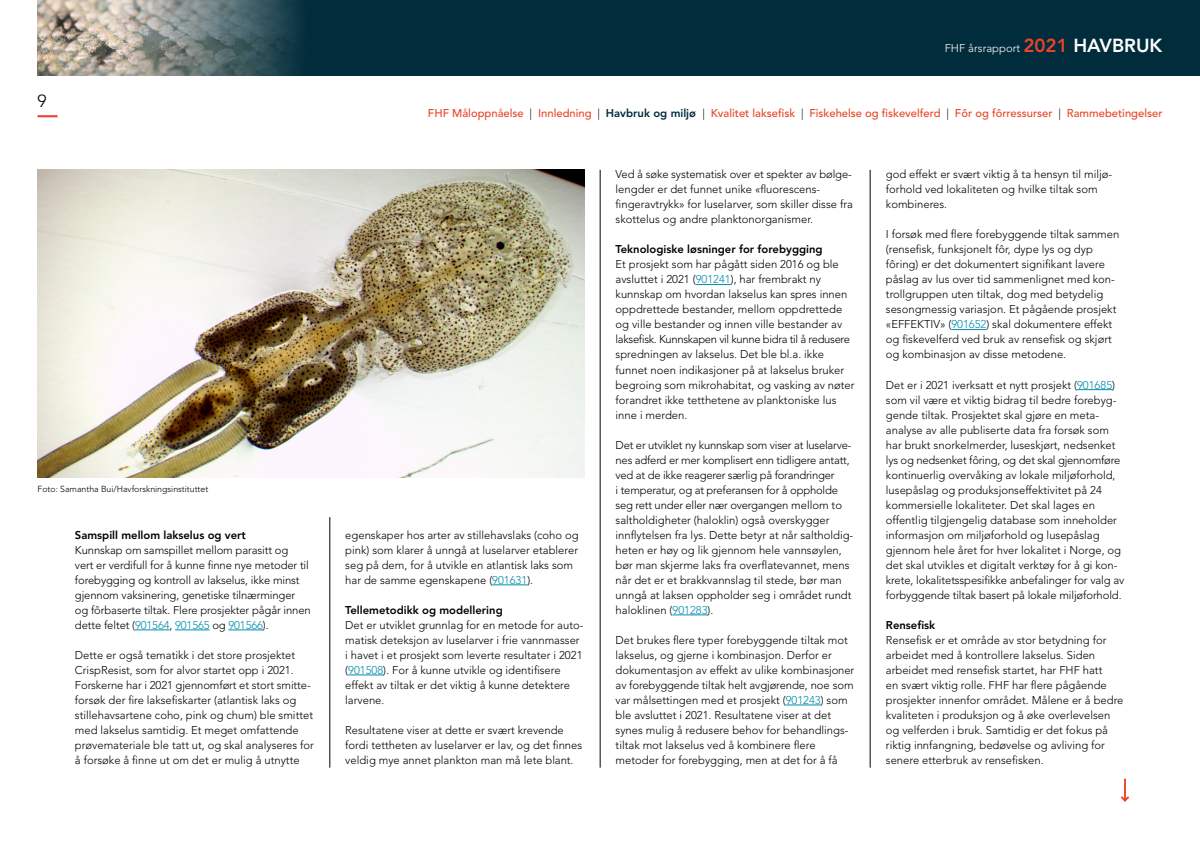
<style>
.page{position:relative;width:1200px;height:849px;background:#fff}
.page>*{position:absolute;margin:0;border:0;box-sizing:border-box;transform-origin:0 0}
.t1{font:300 17.5px "Avenir LT";color:#000}
.FHF_Brødtekst{font:300 11.25px/15px "Avenir LT";color:#000}
.FHF_Ingress{font:500 11.25px "Avenir LT";color:#e84427}
.FHF_Brødtekst-2{font:800 11.25px "Avenir LT";color:#000}
.FHF_Ingress-2{font:300 11.25px "Avenir LT";color:#fff}
.FHF_Brødtekst-3{font:300 8.75px "Avenir LT";color:#000}
.s1{color:#008eaa}
.s2{font-weight:800;font-size:18.75px;color:#e84427}
.s3{font-weight:800;font-size:18.75px}
.s4{font-weight:300;color:#000}
.s5{font-weight:800;color:#002c3b}
</style>
<div class="page">
<hr style="left:38px;top:115px;width:20px;height:2px;background:#e84427">
<hr style="left:600px;top:170px;width:1px;height:597px;background:#000">
<hr style="left:330px;top:517px;width:1px;height:250px;background:#000">
<hr style="left:870px;top:170px;width:1px;height:597px;background:#000">
<hr style="left:135px;top:629px;width:35px;height:1px;background:#008eaa">
<hr style="left:175px;top:629px;width:35px;height:1px;background:#008eaa">
<hr style="left:229px;top:629px;width:34px;height:1px;background:#008eaa">
<hr style="left:492px;top:584px;width:35px;height:1px;background:#008eaa">
<hr style="left:348px;top:674px;width:35px;height:1px;background:#008eaa">
<hr style="left:696px;top:284px;width:35px;height:1px;background:#008eaa">
<hr style="left:673px;top:614px;width:35px;height:1px;background:#008eaa">
<hr style="left:786px;top:704px;width:35px;height:1px;background:#008eaa">
<hr style="left:951px;top:329px;width:35px;height:1px;background:#008eaa">
<hr style="left:1077px;top:389px;width:35px;height:1px;background:#008eaa">
<div style="left:38px;top:0;width:1162px;height:75px;background:#002c3b"></div>
<img style="left:38px;top:0;width:261px;height:75px">
<img style="left:38px;top:170px;width:546px;height:307px">
<hr style="left:1124px;top:778px;width:2px;height:22px;background:#e84427">
<svg style="left:1120px;top:793px;width:10px;height:9px"></svg>
<h1 class="t1" style="left:38px;top:91px;width:11px">9</h1>
<p class="FHF_Brødtekst-3" style="left:38px;top:483px;width:172px">Foto: Samantha Bui/Havforskningsinstituttet</p>
<p class="FHF_Brødtekst-2" style="left:75px;top:528px;width:173px">Samspill mellom lakselus og vert</p>
<p class="FHF_Brødtekst" style="left:75px;top:542px;width:237px">Kunnskap om samspillet mellom parasitt og<br>vert er verdifull for å kunne finne nye metoder til forebygging og kontroll av lakselus, ikke minst gjennom vaksinering, genetiske tilnærminger og fôrbaserte tiltak. Flere prosjekter pågår innen dette feltet (<span class="s1">901564</span>, <span class="s1">901565</span> og <span class="s1">901566</span>).</p>
<p class="FHF_Brødtekst" style="left:75px;top:647px;width:241px">Dette er også tematikk i det store prosjektet CrispResist, som for alvor startet opp i 2021.<br>Forskerne har i 2021 gjennomført et stort smitte&shy;forsøk der fire laksefiskarter (atlantisk laks og stillehavsartene coho, pink og chum) ble smittet med lakselus samtidig. Et meget omfattende prøvemateriale ble tatt ut, og skal analyseres for å forsøke å finne ut om det er mulig å utnytte</p>
<p class="FHF_Ingress-2" style="left:945px;top:41px;width:219px">FHF årsrapport <span class="s2">2021</span> <span class="s3">HAVBRUK</span></p>
<p class="FHF_Ingress" style="left:428px;top:107px;width:736px">FHF Måloppnåelse <span class="s4">|</span> Innledning <span class="s4">|</span> <span class="s5">Havbruk og miljø</span> <span class="s4">|</span> Kvalitet laksefisk <span class="s4">|</span> Fiskehelse og fiskevelferd <span class="s4">|</span> Fôr og fôrressurser <span class="s4">|</span> Rammebetingelser</p>
<p class="FHF_Brødtekst" style="left:345px;top:527px;width:235px">egenskaper hos arter av stillehavslaks (coho og pink) som klarer å unngå at luselarver etablerer seg på dem, for å utvikle en atlantisk laks som har de samme egenskapene (<span class="s1">901631</span>).</p>
<p class="FHF_Brødtekst-2" style="left:345px;top:603px;width:159px">Tellemetodikk og modellering</p>
<p class="FHF_Brødtekst" style="left:345px;top:617px;width:240px">Det er utviklet grunnlag for en metode for auto&shy;matisk deteksjon av luselarver i frie vannmasser i havet i et prosjekt som leverte resultater i 2021 (<span class="s1">901508</span>). For å kunne utvikle og identifisere effekt av tiltak er det viktig å kunne detektere larvene.</p>
<p class="FHF_Brødtekst" style="left:345px;top:722px;width:239px">Resultatene viser at dette er svært krevende fordi tettheten av luselarver er lav, og det finnes veldig mye annet plankton man må lete blant.</p>
<p class="FHF_Brødtekst" style="left:616px;top:167px;width:238px">Ved å søke systematisk over et spekter av bølge&shy;lengder er det funnet unike «fluorescens-</p>
<p class="FHF_Brødtekst" style="left:616px;top:197px;width:239px">fingeravtrykk» for luselarver, som skiller disse fra skottelus og andre planktonorganismer.</p>
<p class="FHF_Brødtekst-2" style="left:616px;top:243px;width:209px">Teknologiske løsninger for forebygging</p>
<p class="FHF_Brødtekst" style="left:616px;top:257px;width:236px">Et prosjekt som har pågått siden 2016 og ble avsluttet i 2021 (<span class="s1">901241</span>), har frembrakt ny kunnskap om hvordan lakselus kan spres innen oppdrettede bestander, mellom oppdrettede og ville bestander og innen ville bestander av laksefisk. Kunnskapen vil kunne bidra til å redusere</p>
<p class="FHF_Brødtekst" style="left:616px;top:347px;width:240px">spredningen av lakselus. Det ble bl.a. ikke funnet noen indikasjoner på at lakselus bruker begroing som mikrohabitat, og vasking av nøter forandret ikke tetthetene av planktoniske lus inne i merden.</p>
<p class="FHF_Brødtekst" style="left:616px;top:437px;width:239px">Det er utviklet ny kunnskap som viser at luselarve&shy;nes adferd er mer komplisert enn tidligere antatt, ved at de ikke reagerer særlig på forandringer<br>i temperatur, og at preferansen for å oppholde seg rett under eller nær overgangen mellom to saltholdigheter (haloklin) også overskygger innflytelsen fra lys. Dette betyr at når saltholdig&shy;heten er høy og lik gjennom hele vannsøylen, bør man skjerme laks fra overflatevannet, mens når det er et brakkvannslag til stede, bør man unngå at laksen oppholder seg i området rundt haloklinen (<span class="s1">901283</span>).</p>
<p class="FHF_Brødtekst" style="left:616px;top:632px;width:240px">Det brukes flere typer forebyggende tiltak mot lakselus, og gjerne i kombinasjon. Derfor er dokumentasjon av effekt av ulike kombinasjoner av forebyggende tiltak helt avgjørende, noe som var målsettingen med et prosjekt (<span class="s1">901243</span>) som ble avsluttet i 2021. Resultatene viser at det</p>
<p class="FHF_Brødtekst" style="left:616px;top:722px;width:235px">synes mulig å redusere behov for behandlings&shy;tiltak mot lakselus ved å kombinere flere</p>
<p class="FHF_Brødtekst" style="left:616px;top:752px;width:224px">metoder for forebygging, men at det for å få</p>
<p class="FHF_Brødtekst" style="left:886px;top:167px;width:228px">god effekt er svært viktig å ta hensyn til miljø-</p>
<p class="FHF_Brødtekst" style="left:886px;top:182px;width:213px">forhold ved lokaliteten og hvilke tiltak som kombineres.</p>
<p class="FHF_Brødtekst" style="left:886px;top:227px;width:235px">I forsøk med flere forebyggende tiltak sammen (rensefisk, funksjonelt fôr, dype lys og dyp fôring) er det dokumentert signifikant lavere påslag av lus over tid sammenlignet med kon&shy;trollgruppen uten tiltak, dog med betydelig sesongmessig variasjon. Et pågående prosjekt «EFFEKTIV» (<span class="s1">901652</span>) skal dokumentere effekt og fiskevelferd ved bruk av rensefisk og skjørt og kombinasjon av disse metodene.</p>
<p class="FHF_Brødtekst" style="left:886px;top:377px;width:232px">Det er i 2021 iverksatt et nytt prosjekt (<span class="s1">901685</span>) som vil være et viktig bidrag til bedre forebyg&shy;gende tiltak. Prosjektet skal gjøre en meta-</p>
<p class="FHF_Brødtekst" style="left:886px;top:422px;width:236px">analyse av alle publiserte data fra forsøk som har brukt snorkelmerder, luseskjørt, nedsenket lys og nedsenket fôring, og det skal gjennomføre</p>
<p class="FHF_Brødtekst" style="left:886px;top:467px;width:231px">kontinuerlig overvåking av lokale miljøforhold, lusepåslag og produksjonseffektivitet på 24 kommersielle lokaliteter. Det skal lages en</p>
<p class="FHF_Brødtekst" style="left:886px;top:512px;width:240px">offentlig tilgjengelig database som inneholder informasjon om miljøforhold og lusepåslag gjennom hele året for hver lokalitet i Norge, og det skal utvikles et digitalt verktøy for å gi kon&shy;krete, lokalitetsspesifikke anbefalinger for valg av forbyggende tiltak basert på lokale miljøforhold.</p>
<p class="FHF_Brødtekst-2" style="left:886px;top:618px;width:51px">Rensefisk</p>
<p class="FHF_Brødtekst" style="left:886px;top:632px;width:222px">Rensefisk er et område av stor betydning for</p>
<p class="FHF_Brødtekst" style="left:886px;top:647px;width:239px">arbeidet med å kontrollere lakselus. Siden arbeidet med rensefisk startet, har FHF hatt<br>en svært viktig rolle. FHF har flere pågående prosjekter innenfor området. Målene er å bedre kvaliteten i produksjon og å øke overlevelsen og velferden i bruk. Samtidig er det fokus på riktig innfangning, bedøvelse og avliving for senere etterbruk av rensefisken.</p>
</div>
